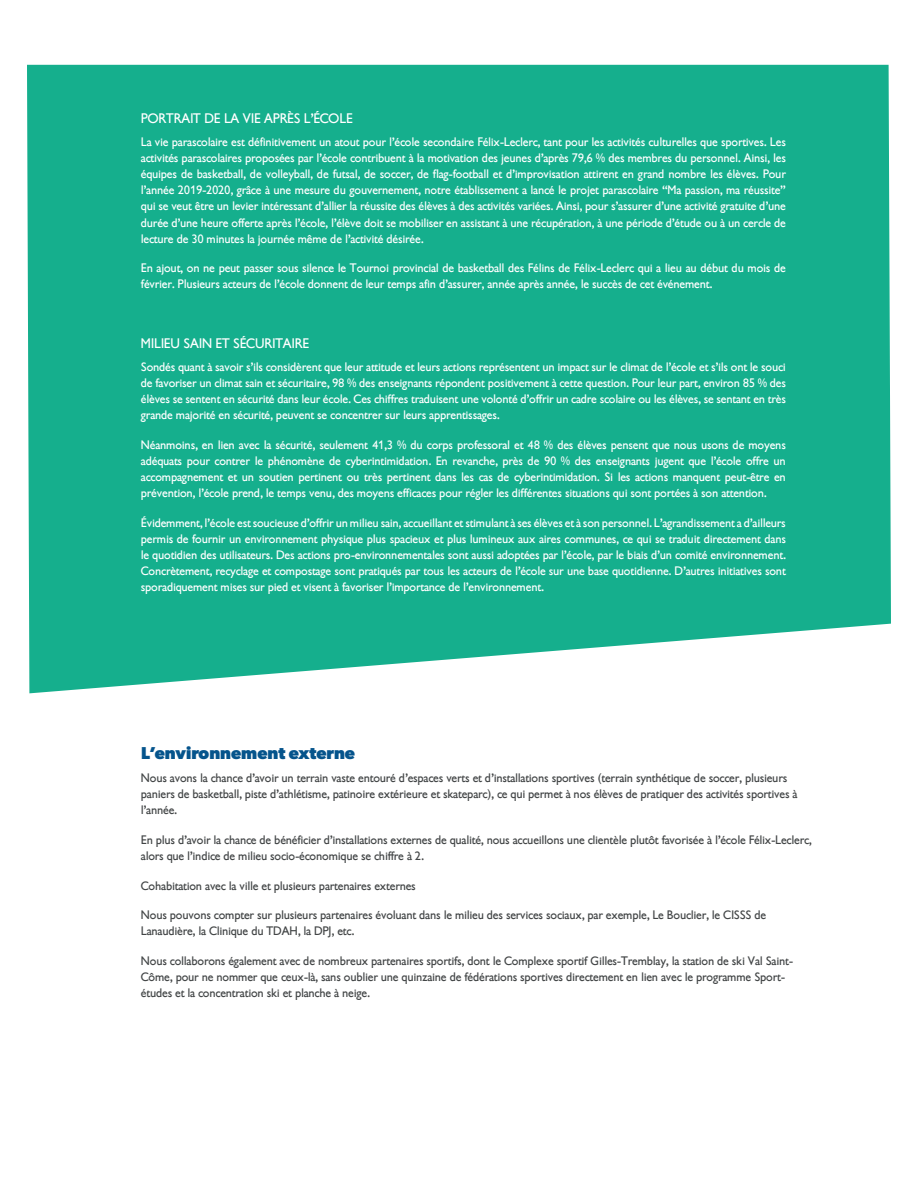
<style>
.page{position:relative;width:918px;height:1188px;background:#fff}
.page>*{position:absolute;margin:0;border:0;box-sizing:border-box;transform-origin:0 0}
.t1{font:700 17.25px "Gibson";color:#05548c}
.t2{font:13.5px "Gibson";color:#fff}
.t3{font:12px/16.2px "Gibson";color:#fff;text-align:justify}
.t4{font:12px/16.2px "Gibson";color:#424546}
</style>
<div class="page">
<svg style="left:27px;top:65px;width:864px;height:628px;background:#27b595"></svg>
<p class="t2" style="left:141px;top:111px;width:213px">PORTRAIT DE LA VIE APRÈS L’ÉCOLE</p>
<p class="t3" style="left:141px;top:134px;width:646px">La vie parascolaire est définitivement un atout pour l’école secondaire Félix-Leclerc, tant pour les activités culturelles que sportives. Les activités parascolaires proposées par l’école contribuent à la motivation des jeunes d’après 79,6 % des membres du personnel. Ainsi, les équipes de basketball, de volleyball, de futsal, de soccer, de flag-football et d’improvisation attirent en grand nombre les élèves. Pour l’année 2019-2020, grâce à une mesure du gouvernement, notre établissement a lancé le projet parascolaire “Ma passion, ma réussite” qui se veut être un levier intéressant d’allier la réussite des élèves à des activités variées. Ainsi, pour s’assurer d’une activité gratuite d’une durée d’une heure offerte après l’école, l’élève doit se mobiliser en assistant à une récupération, à une période d’étude ou à un cercle de lecture de 30 minutes la journée même de l’activité désirée.</p>
<p class="t3" style="left:141px;top:260px;width:646px">En ajout, on ne peut passer sous silence le Tournoi provincial de basketball des Félins de Félix-Leclerc qui a lieu au début du mois de février. Plusieurs acteurs de l’école donnent de leur temps afin d’assurer, année après année, le succès de cet événement.</p>
<p class="t2" style="left:141px;top:335px;width:170px">MILIEU SAIN ET SÉCURITAIRE</p>
<p class="t3" style="left:141px;top:359px;width:646px">Sondés quant à savoir s’ils considèrent que leur attitude et leurs actions représentent un impact sur le climat de l’école et s’ils ont le souci de favoriser un climat sain et sécuritaire, 98 % des enseignants répondent positivement à cette question. Pour leur part, environ 85 % des élèves se sentent en sécurité dans leur école. Ces chiffres traduisent une volonté d’offrir un cadre scolaire ou les élèves, se sentant en très grande majorité en sécurité, peuvent se concentrer sur leurs apprentissages.</p>
<p class="t3" style="left:141px;top:437px;width:646px">Néanmoins, en lien avec la sécurité, seulement 41,3 % du corps professoral et 48 % des élèves pensent que nous usons de moyens adéquats pour contrer le phénomène de cyberintimidation. En revanche, près de 90 % des enseignants jugent que l’école offre un accompagnement et un soutien pertinent ou très pertinent dans les cas de cyberintimidation. Si les actions manquent peut-être en prévention, l’école prend, le temps venu, des moyens efficaces pour régler les différentes situations qui sont portées à son attention.</p>
<p class="t3" style="left:141px;top:515px;width:646px">Évidemment, l’école est soucieuse d’offrir un milieu sain, accueillant et stimulant à ses élèves et à son personnel. L’agrandissement a d’ailleurs permis de fournir un environnement physique plus spacieux et plus lumineux aux aires communes, ce qui se traduit directement dans le quotidien des utilisateurs. Des actions pro-environnementales sont aussi adoptées par l’école, par le biais d’un comité environnement.<br>Concrètement, recyclage et compostage sont pratiqués par tous les acteurs de l’école sur une base quotidienne. D’autres initiatives sont sporadiquement mises sur pied et visent à favoriser l’importance de l’environnement.</p>
<h1 class="t1" style="left:141px;top:743px;width:215px">L’environnement externe</h1>
<p class="t4" style="left:141px;top:770px;width:658px">Nous avons la chance d’avoir un terrain vaste entouré d’espaces verts et d’installations sportives (terrain synthétique de soccer, plusieurs paniers de basketball, piste d’athlétisme, patinoire extérieure et skateparc), ce qui permet à nos élèves de pratiquer des activités sportives à l’année.</p>
<p class="t4" style="left:141px;top:832px;width:672px">En plus d’avoir la chance de bénéficier d’installations externes de qualité, nous accueillons une clientèle plutôt favorisée à l’école Félix-Leclerc, alors que l’indice de milieu socio-économique se chiffre à 2.</p>
<p class="t4" style="left:141px;top:877px;width:276px">Cohabitation avec la ville et plusieurs partenaires externes</p>
<p class="t4" style="left:141px;top:907px;width:627px">Nous pouvons compter sur plusieurs partenaires évoluant dans le milieu des services sociaux, par exemple, Le Bouclier, le CISSS de<br>Lanaudière, la Clinique du TDAH, la DPJ, etc.</p>
<p class="t4" style="left:141px;top:953px;width:653px">Nous collaborons également avec de nombreux partenaires sportifs, dont le Complexe sportif Gilles-Tremblay, la station de ski Val Saint-<br>Côme, pour ne nommer que ceux-là, sans oublier une quinzaine de fédérations sportives directement en lien avec le programme Sport&shy;études et la concentration ski et planche à neige.</p>
</div>
